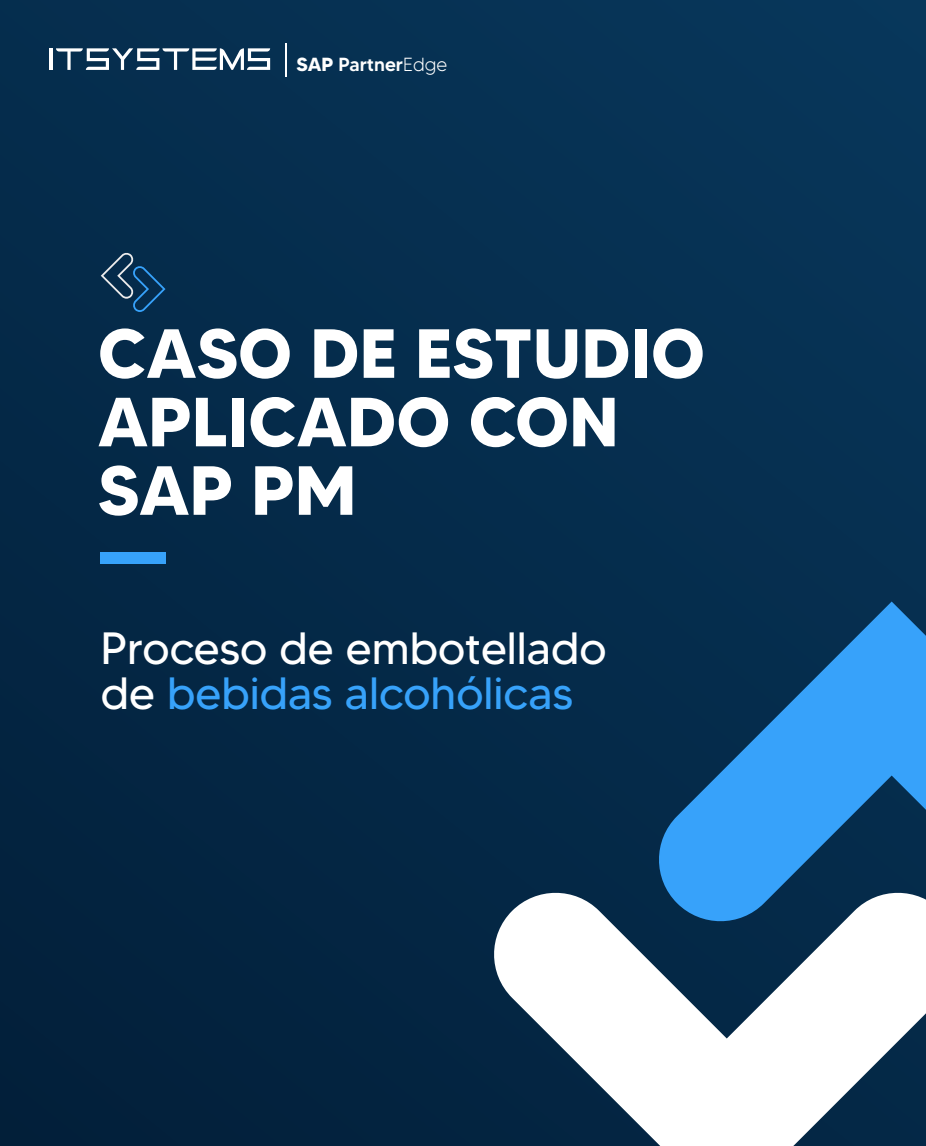
<style>
.page{position:relative;width:926px;height:1146px;background:#fff}
.page>*{position:absolute;margin:0;border:0;box-sizing:border-box;transform-origin:0 0}
.t1{font:700 69.4px/68.4px "MADETOMMY";color:#fff}
.t2{font:45.2px/44.6px "MADETOMMY";color:#fff}
.t3{font:500 19px "MADETOMMY";color:#fff}
.s1{font-weight:700}
.s2{font-weight:300}
.s3{color:#37a2fa}
</style>
<div class="page">
<div style="left:0;top:0;width:926px;height:1146px;background:linear-gradient(to right,#042542,#073456)"></div>
<hr style="left:50px;top:48px;width:3px;height:22px;background:#fff">
<svg style="left:56px;top:48px;width:214px;height:22px"></svg>
<svg style="left:101px;top:252px;width:65px;height:60px;background:#153d5e"></svg>
<svg style="left:653px;top:602px;width:273px;height:285px;background:#1e67a3"></svg>
<svg style="left:488px;top:887px;width:438px;height:259px"></svg>
<div style="left:100px;top:552px;width:66px;height:12px;background:#37a2fa"></div>
<hr style="left:285px;top:44px;width:1px;height:33px;background:#fff">
<p class="t3" style="left:297px;top:52px;width:152px"><span class="s1">SAP</span> Partner<span class="s2">Edge</span></p>
<h1 class="t1" style="left:98px;top:319px;width:609px">CASO DE ESTUDIO<br>APLICADO CON<br>SAP PM</h1>
<p class="t2" style="left:101px;top:626px;width:507px">Proceso de embotellado de <span class="s3">bebidas alcohólicas</span></p>
</div>
